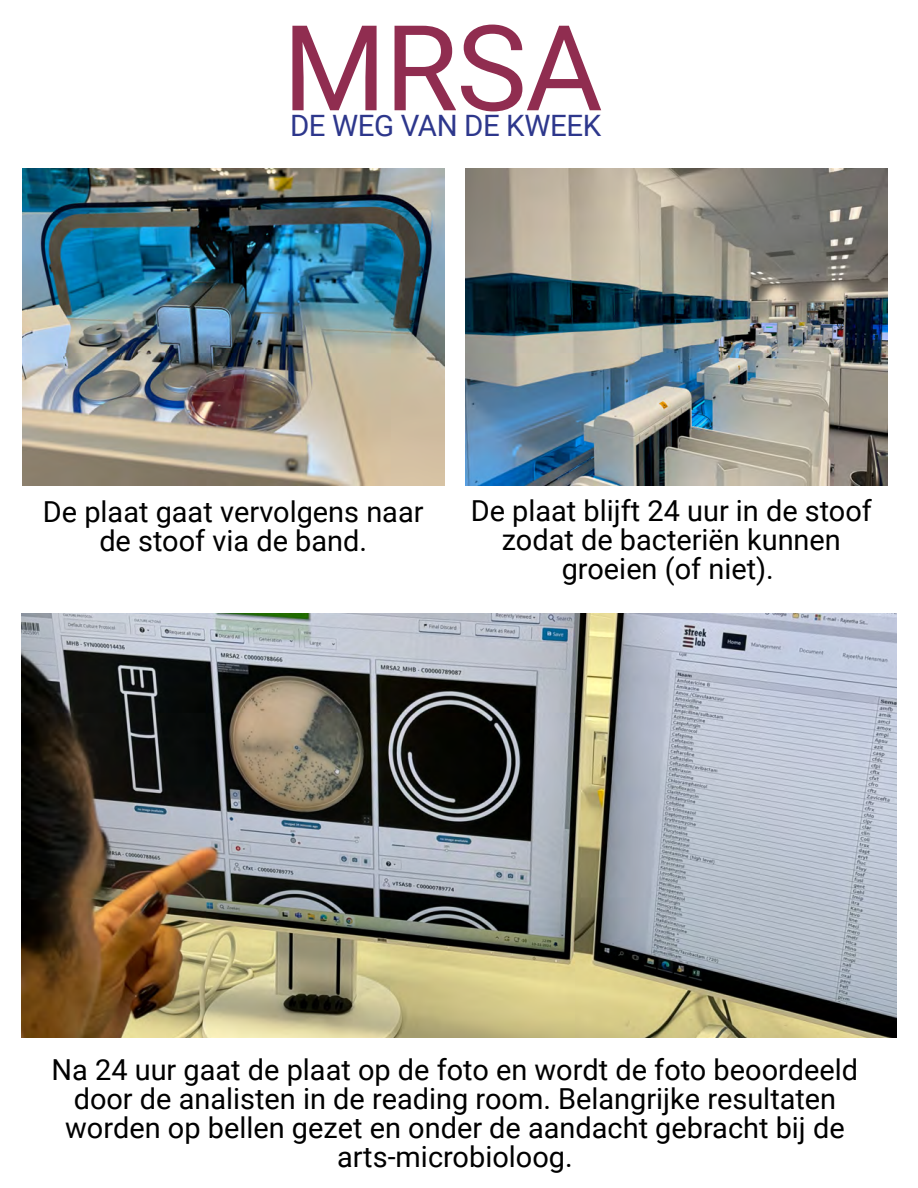
<style>
.page{position:relative;width:918px;height:1188px;background:#fff}
.page>*{position:absolute;margin:0;border:0;box-sizing:border-box;transform-origin:0 0}
.t1{font:118.95px "Roboto";color:#902d50}
.t2{font:29.4px "Roboto";letter-spacing:-.015em;color:#2d378c}
.t3{font:28.95px/29px "Roboto";color:#000;text-align:center}
</style>
<div class="page">
<img style="left:22px;top:169px;width:422px;height:316px">
<img style="left:466px;top:169px;width:422px;height:316px">
<img style="left:22px;top:613px;width:874px;height:424px">
<h1 class="t1" style="left:283px;top:-15px;width:322px">MRSA</h1>
<p class="t2" style="left:290px;top:105px;width:313px">DE WEG VAN DE KWEEK</p>
<p class="t3" style="left:43px;top:496px;width:382px">De plaat gaat vervolgens naar de stoof via de band.</p>
<p class="t3" style="left:471px;top:495px;width:403px">De plaat blijft 24 uur in de stoof zodat de bacteriën kunnen groeien (of niet).</p>
<p class="t3" style="left:52px;top:1054px;width:808px">Na 24 uur gaat de plaat op de foto en wordt de foto beoordeeld door de analisten in de reading room. Belangrijke resultaten worden op bellen gezet en onder de aandacht gebracht bij de arts-microbioloog.</p>
</div>
